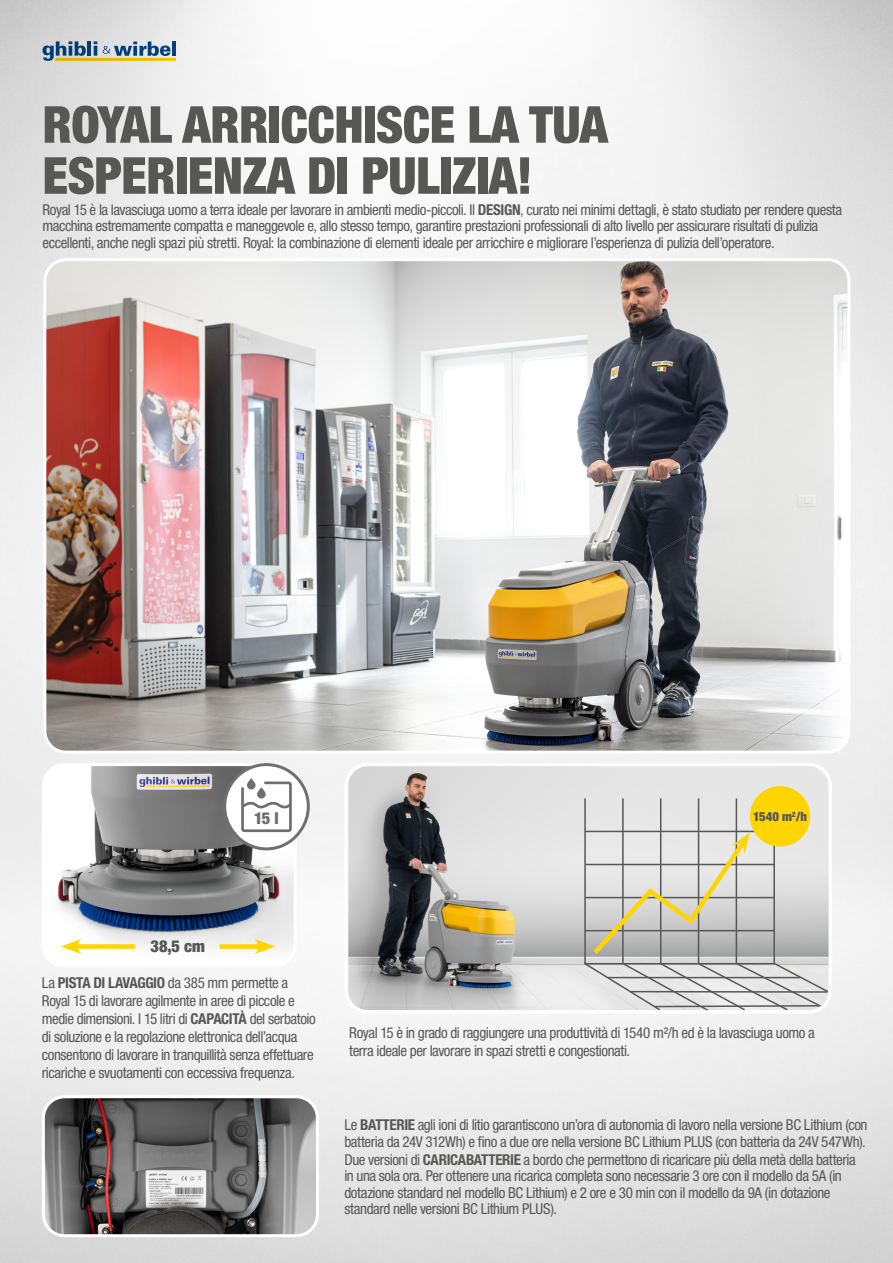
<style>
.page{position:relative;width:893px;height:1263px;background:#fff}
.page>*{position:absolute;margin:0;border:0;box-sizing:border-box;transform-origin:0 0}
._1-TitoloMacchina{font:900 condensed 51px/51px "Helvetica Neue LT Std";letter-spacing:-.01em;color:#575756}
.t1{font:900 condensed 16.5px "Helvetica Neue LT Std";color:#575756}
.t2{font:900 condensed 16.5px "Helvetica Neue LT Std";color:#706f6f}
._4-Testo_descrizione{font:condensed 15px/16.5px "Helvetica Neue LT Std";letter-spacing:-.03em;color:#575756}
.t3{font:900 condensed 12.75px "Helvetica Neue LT Std";color:#575756}
.s1{font-weight:700}
</style>
<div class="page">
<img style="left:45px;top:260px;width:804px;height:492px">
<div style="left:43px;top:258px;width:807px;height:496px;border:3px solid #fff;border-radius:21px"></div>
<img style="left:43px;top:765px;width:252px;height:201px">
<div style="left:42px;top:763px;width:255px;height:204px;border:3px solid #fff;border-radius:21px"></div>
<div style="left:73px;top:944px;width:62px;height:5px;background:#ffd500"></div>
<svg style="left:61px;top:939px;width:20px;height:15px"></svg>
<div style="left:220px;top:944px;width:43px;height:5px;background:#ffd500"></div>
<svg style="left:255px;top:939px;width:20px;height:15px"></svg>
<img style="left:347px;top:765px;width:483px;height:247px">
<hr style="left:585px;top:831px;width:189px;height:1px;background:#575756">
<hr style="left:584px;top:798px;width:2px;height:166px;background:#575756">
<hr style="left:622px;top:798px;width:2px;height:166px;background:#575756">
<hr style="left:660px;top:798px;width:1px;height:166px;background:#575756">
<hr style="left:698px;top:798px;width:1px;height:166px;background:#575756">
<hr style="left:736px;top:798px;width:1px;height:166px;background:#575756">
<svg style="left:583px;top:832px;width:247px;height:180px;background:#cecdc7"></svg>
<div style="left:344px;top:763px;width:488px;height:250px;border:3px solid #fff;border-radius:21px"></div>
<div style="left:750px;top:786px;width:60px;height:61px;background:#ffd500;border-radius:50%"></div>
<img style="left:43px;top:1097px;width:274px;height:139px">
<div style="left:42px;top:1095px;width:277px;height:142px;border:3px solid #fff;border-radius:21px"></div>
<svg style="left:222px;top:762px;width:89px;height:90px"></svg>
<svg style="left:247px;top:778px;width:9px;height:11px"></svg>
<svg style="left:257px;top:787px;width:9px;height:11px"></svg>
<svg style="left:43px;top:41px;width:133px;height:20px;background:#92a29c"></svg>
<p class="_1-TitoloMacchina" style="left:43px;top:98px;width:567px">ROYAL ARRICCHISCE LA TUA<br>ESPERIENZA DI PULIZIA!</p>
<p class="_4-Testo_descrizione" style="left:43px;top:201px;width:801px">Royal 15 è la lavasciuga uomo a terra ideale per lavorare in ambienti medio-piccoli. Il <span class="s1">DESIGN</span>, curato nei minimi dettagli, è stato studiato per rendere questa macchina estremamente compatta e maneggevole e, allo stesso tempo, garantire prestazioni professionali di alto livello per assicurare risultati di pulizia eccellenti, anche negli spazi più stretti. Royal: la combinazione di elementi ideale per arricchire e migliorare l’esperienza di pulizia dell’operatore.</p>
<p class="t2" style="left:254px;top:808px;width:26px">15 l</p>
<p class="t3" style="left:753px;top:808px;width:55px">1540 m<sup>2</sup>/h</p>
<p class="t1" style="left:151px;top:936px;width:56px">38,5 cm</p>
<p class="_4-Testo_descrizione" style="left:42px;top:973px;width:275px;line-height:18px">La <span class="s1">PISTA DI LAVAGGIO</span> da 385 mm permette a Royal 15 di lavorare agilmente in aree di piccole e medie dimensioni. I 15 litri di <span class="s1">CAPACITÀ</span> del serbatoio di soluzione e la regolazione elettronica dell’acqua consentono di lavorare in tranquillità senza effettuare ricariche e svuotamenti con eccessiva frequenza.</p>
<p class="_4-Testo_descrizione" style="left:349px;top:1024px;width:467px;line-height:18px">Royal 15 è in grado di raggiungere una produttività di 1540 m²/h ed è la lavasciuga uomo a terra ideale per lavorare in spazi stretti e congestionati.</p>
<p class="_4-Testo_descrizione" style="left:344px;top:1117px;width:525px">Le <span class="s1">BATTERIE</span> agli ioni di litio garantiscono un’ora di autonomia di lavoro nella versione BC Lithium (con batteria da 24V 312Wh) e fino a due ore nella versione BC Lithium PLUS (con batteria da 24V 547Wh).</p>
<p class="_4-Testo_descrizione" style="left:344px;top:1151px;width:513px">Due versioni di <span class="s1">CARICABATTERIE</span> a bordo che permettono di ricaricare più della metà della batteria in una sola ora. Per ottenere una ricarica completa sono necessarie 3 ore con il modello da 5A (in dotazione standard nel modello BC Lithium) e 2 ore e 30 min con il modello da 9A (in dotazione standard nelle versioni BC Lithium PLUS).</p>
</div>
